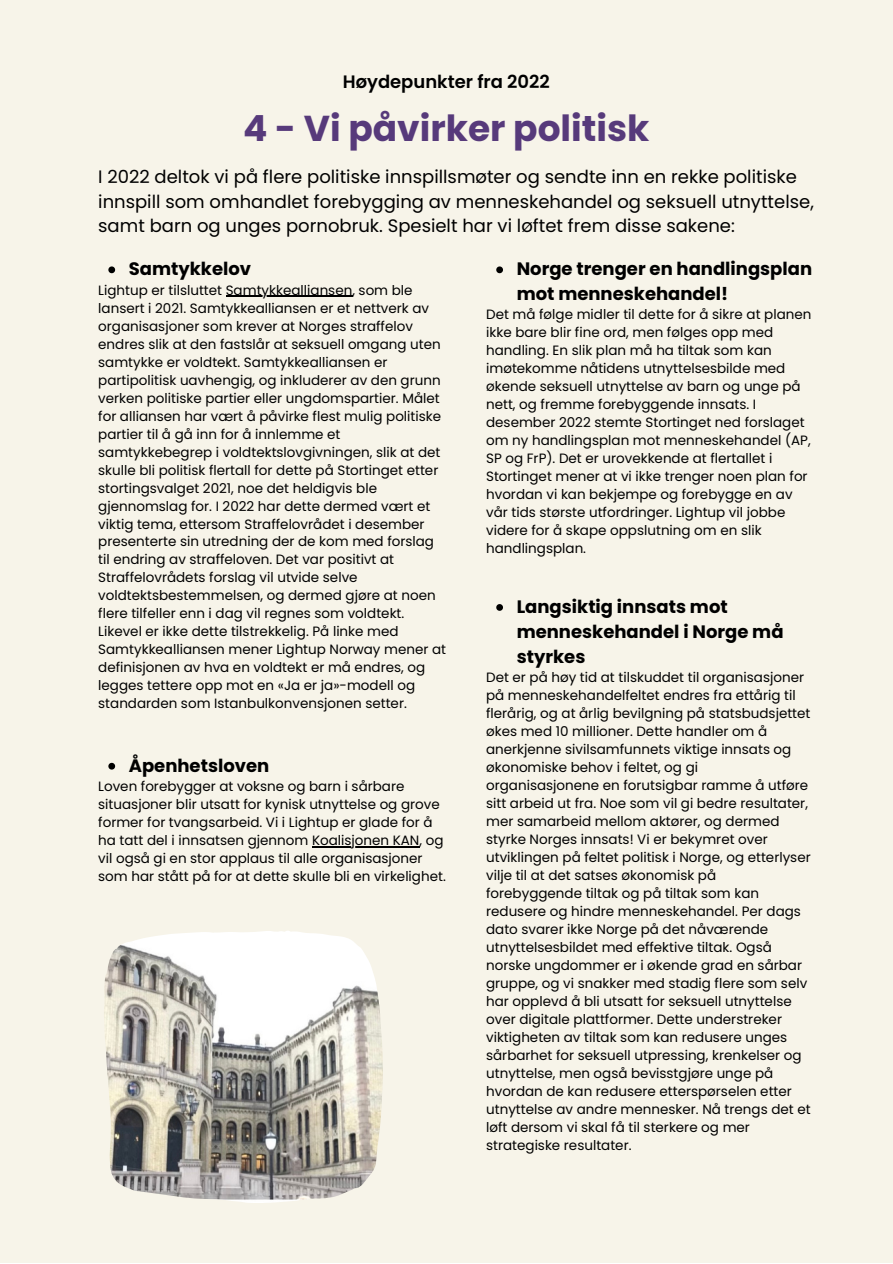
<style>
.page{position:relative;width:893px;height:1264px;background:#fff}
.page>*{position:absolute;margin:0;border:0;box-sizing:border-box;transform-origin:0 0}
.t1{font:700 36px "Poppins";color:#573a7b}
.t2{font:18px/24.8px "Poppins";color:#000}
.t3{font:700 18px/24.8px "Poppins";color:#000}
.t4{font:600 18px "Poppins";color:#000}
.t5{font:13.5px/18px "Poppins";color:#000}
</style>
<div class="page">
<div style="left:0;top:0;width:892px;height:1262px;background:#f7f4e9"></div>
<svg style="left:108px;top:266px;width:7px;height:7px"></svg>
<hr style="left:226px;top:296px;width:126px;height:1px;background:#000">
<img style="left:104px;top:931px;width:278px;height:271px">
<svg style="left:496px;top:266px;width:7px;height:7px"></svg>
<svg style="left:496px;top:604px;width:7px;height:7px"></svg>
<svg style="left:108px;top:762px;width:7px;height:7px"></svg>
<hr style="left:312px;top:846px;width:107px;height:1px;background:#000">
<p class="t4" style="left:343px;top:69px;width:208px">Høydepunkter fra 2022</p>
<p class="t1" style="left:243px;top:103px;width:407px">4 - Vi påvirker politisk</p>
<p class="t2" style="left:98px;top:164px;width:717px">I 2022 deltok vi på flere politiske innspillsmøter og sendte inn en rekke politiske innspill som omhandlet forebygging av menneskehandel og seksuell utnyttelse, samt barn og unges pornobruk. Spesielt har vi løftet frem disse sakene:</p>
<p class="t3" style="left:516px;top:257px;width:297px">Norge trenger en handlingsplan mot menneskehandel!</p>
<p class="t5" style="left:486px;top:305px;width:327px">Det må følge midler til dette for å sikre at planen ikke bare blir fine ord, men følges opp med handling. En slik plan må ha tiltak som kan imøtekomme nåtidens utnyttelsesbilde med økende seksuell utnyttelse av barn og unge på nett, og fremme forebyggende innsats. I desember 2022 stemte Stortinget ned forslaget om ny handlingsplan mot menneskehandel (AP, SP og FrP). Det er urovekkende at flertallet i Stortinget mener at vi ikke trenger noen plan for hvordan vi kan bekjempe og forebygge en av vår tids største utfordringer. Lightup vil jobbe videre for å skape oppslutning om en slik handlingsplan.</p>
<p class="t3" style="left:129px;top:257px;width:124px">Samtykkelov</p>
<p class="t5" style="left:98px;top:281px;width:349px">Lightup er tilsluttet Samtykkealliansen, som ble lansert i 2021. Samtykkealliansen er et nettverk av organisasjoner som krever at Norges straffelov endres slik at den fastslår at seksuell omgang uten samtykke er voldtekt. Samtykkealliansen er partipolitisk uavhengig, og inkluderer av den grunn verken politiske partier eller ungdomspartier. Målet for alliansen har vært å påvirke flest mulig politiske partier til å gå inn for å innlemme et samtykkebegrep i voldtektslovgivningen, slik at det skulle bli politisk flertall for dette på Stortinget etter stortingsvalget 2021, noe det heldigvis ble gjennomslag for. I 2022 har dette dermed vært et viktig tema, ettersom Straffelovrådet i desember presenterte sin utredning der de kom med forslag til endring av straffeloven. Det var positivt at Straffelovrådets forslag vil utvide selve voldtektsbestemmelsen, og dermed gjøre at noen flere tilfeller enn i dag vil regnes som voldtekt.<br>Likevel er ikke dette tilstrekkelig. På linke med Samtykkealliansen mener Lightup Norway mener at definisjonen av hva en voldtekt er må endres, og legges tettere opp mot en «Ja er ja»-modell og standarden som Istanbulkonvensjonen setter.</p>
<p class="t3" style="left:516px;top:594px;width:268px">Langsiktig innsats mot menneskehandel i Norge må styrkes</p>
<p class="t5" style="left:486px;top:668px;width:326px">Det er på høy tid at tilskuddet til organisasjoner på menneskehandelfeltet endres fra ettårig til flerårig, og at årlig bevilgning på statsbudsjettet økes med 10 millioner. Dette handler om å anerkjenne sivilsamfunnets viktige innsats og økonomiske behov i feltet, og gi organisasjonene en forutsigbar ramme å utføre sitt arbeid ut fra. Noe som vil gi bedre resultater, mer samarbeid mellom aktører, og dermed styrke Norges innsats! Vi er bekymret over utviklingen på feltet politisk i Norge, og etterlyser vilje til at det satses økonomisk på forebyggende tiltak og på tiltak som kan redusere og hindre menneskehandel. Per dags dato svarer ikke Norge på det nåværende utnyttelsesbildet med effektive tiltak. Også norske ungdommer er i økende grad en sårbar gruppe, og vi snakker med stadig flere som selv har opplevd å bli utsatt for seksuell utnyttelse over digitale plattformer. Dette understreker viktigheten av tiltak som kan redusere unges sårbarhet for seksuell utpressing, krenkelser og utnyttelse, men også bevisstgjøre unge på hvordan de kan redusere etterspørselen etter utnyttelse av andre mennesker. Nå trengs det et løft dersom vi skal få til sterkere og mer strategiske resultater.</p>
<p class="t3" style="left:129px;top:753px;width:142px">Åpenhetsloven</p>
<p class="t5" style="left:98px;top:777px;width:349px">Loven forebygger at voksne og barn i så rbare situasjoner blir utsatt for kynisk utnyttelse og grove former for tvangsarbeid. Vi i Lightup er glade for å ha tatt del i innsatsen gjennom Koalisjonen KAN, og vil også gi en stor applaus til alle organisasjoner som har stått på for at dette skulle bli en virkelighet.</p>
</div>
